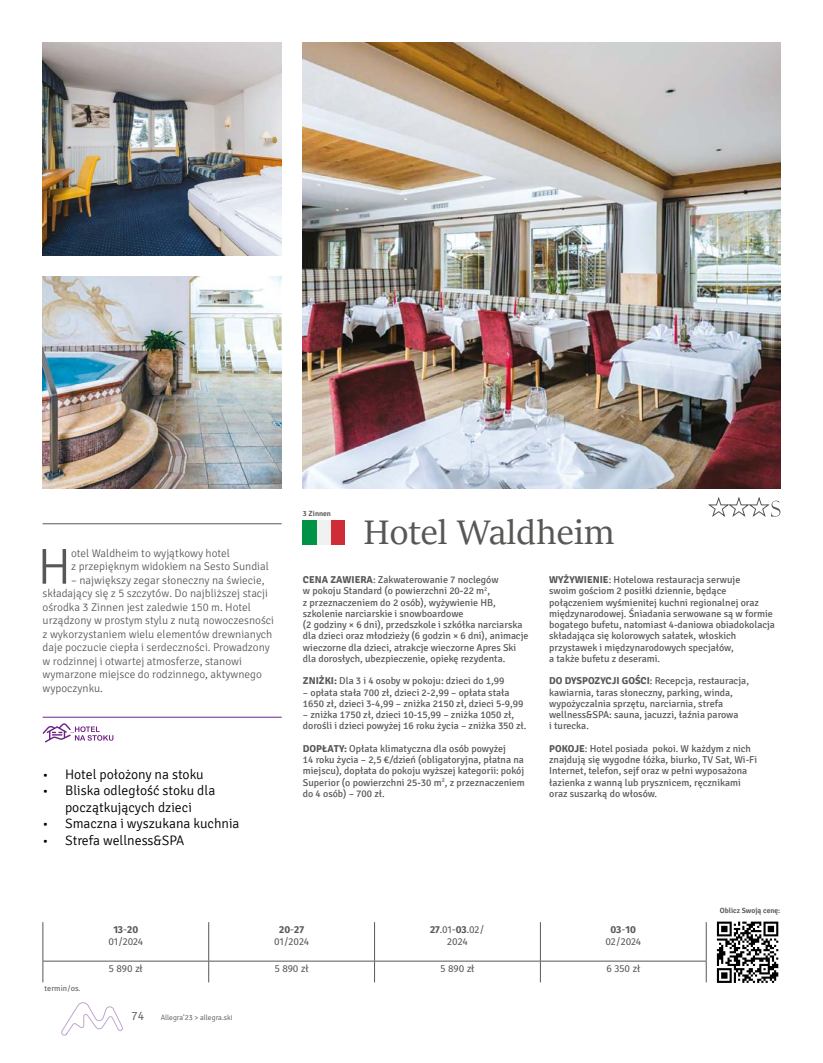
<style>
.page{position:relative;width:823px;height:1063px;background:#fff}
.page>*{position:absolute;margin:0;border:0;box-sizing:border-box;transform-origin:0 0}
.t1{font:300 50.38px "Signika Negative";color:#575756}
.t2{font:37.5px "Sitka Heading";color:#575756}
.t3{font:300 13.75px/16.5px "Signika";color:#000;text-align:center}
.t4{font:300 12.5px "Signika";color:#575756}
.t5{font:300 11.25px/13.5px "Signika Negative";color:#575756}
.t6{font:10px/11.2px "Signika";color:#575756}
.t7{font:10px/11.2px "Fira Sans";letter-spacing:-.01em;color:#575756;text-align:center}
.t8{font:600 7.5px "Signika";color:#575756}
.t9{font:300 7.5px "Signika";color:#575756}
.t10{font:7.5px "Fira Sans";color:#575756}
.s1{font-weight:700}
</style>
<div class="page">
<svg style="left:61px;top:1002px;width:62px;height:34px"></svg>
<img style="left:303px;top:43px;width:477px;height:446px">
<img style="left:43px;top:43px;width:238px;height:212px">
<img style="left:43px;top:276px;width:238px;height:213px">
<div style="left:303px;top:520px;width:14px;height:25px;background:#009346"></div>
<div style="left:317px;top:520px;width:14px;height:25px;background:#f0f1f0"></div>
<div style="left:331px;top:520px;width:13px;height:25px;background:#ce2d38"></div>
<hr style="left:43px;top:717px;width:238px;height:1px;background:#702283">
<svg style="left:43px;top:723px;width:70px;height:19px"></svg>
<svg style="left:717px;top:921px;width:62px;height:56px"></svg>
<svg style="left:716px;top:922px;width:61px;height:61px"></svg>
<svg style="left:708px;top:498px;width:72px;height:19px"></svg>
<hr style="left:43px;top:524px;width:238px;height:1px;background:#575756">
<hr style="left:43px;top:961px;width:165px;height:1px;background:#575756">
<hr style="left:208px;top:961px;width:166px;height:1px;background:#575756">
<hr style="left:374px;top:961px;width:166px;height:1px;background:#575756">
<hr style="left:540px;top:961px;width:166px;height:1px;background:#575756">
<hr style="left:43px;top:922px;width:1px;height:39px;background:#575756">
<hr style="left:208px;top:922px;width:1px;height:39px;background:#575756">
<hr style="left:374px;top:922px;width:1px;height:39px;background:#575756">
<hr style="left:539px;top:922px;width:1px;height:39px;background:#575756">
<hr style="left:705px;top:922px;width:1px;height:39px;background:#575756">
<svg style="left:43px;top:961px;width:1px;height:21px"></svg>
<svg style="left:208px;top:961px;width:1px;height:21px"></svg>
<svg style="left:374px;top:961px;width:1px;height:21px"></svg>
<svg style="left:539px;top:961px;width:1px;height:21px"></svg>
<svg style="left:705px;top:961px;width:1px;height:21px"></svg>
<h1 class="t1" style="left:37px;top:539px;width:35px">H</h1>
<p class="t5" style="left:71px;top:546px;width:199px">otel Waldheim to wyjątkowy hotel<br>z przepięknym widokiem na Sesto Sundial</p>
<p class="t5" style="left:43px;top:573px;width:233px;text-indent:29px">– największy zegar słoneczny na świecie, składający się z 5 szczytów. Do najbliższej stacji ośrodka 3 Zinnen jest zaledwie 150 m. Hotel urządzony w prostym stylu z nutą nowoczesności z wykorzystaniem wielu elementów drewnianych daje poczucie ciepła i serdeczności. Prowadzony w rodzinnej i otwartej atmosferze, stanowi wymarzone miejsce do rodzinnego, aktywnego wypoczynku.</p>
<h3 class="t3" style="left:43px;top:766px;width:163px">• ●Hotel położony na stoku</h3>
<h3 class="t3" style="left:43px;top:783px;width:174px">• ●Bliska odległość stoku dla początkujących dzieci</h3>
<h3 class="t3" style="left:43px;top:816px;width:198px">• ●Smaczna i wyszukana kuchnia</h3>
<h3 class="t3" style="left:43px;top:832px;width:143px">• ●Strefa wellness&amp;SPA</h3>
<p class="t8" style="left:303px;top:509px;width:30px">3 Zinnen</p>
<h2 class="t2" style="left:363px;top:506px;width:252px">Hotel Waldheim</h2>
<p class="t6" style="left:303px;top:574px;width:227px"><span class="s1">CENA ZAWIERA</span>: Zakwaterowanie 7 noclegów<br>w pokoju Standard (o powierzchni 20-22 m<sup>2</sup>,<br>z przeznaczeniem do 2 osób), wyżywienie HB, szkolenie narciarskie i snowboardowe<br>(2 godziny × 6 dni), przedszkole i szkółka narciarska dla dzieci oraz młodzieży (6 godzin × 6 dni), animacje wieczorne dla dzieci, atrakcje wieczorne Apres Ski dla dorosłych, ubezpieczenie, opiekę rezydenta.</p>
<p class="t6" style="left:303px;top:676px;width:203px"><span class="s1">ZNIŻKI:</span> Dla 3 i 4 osoby w pokoju: dzieci do 1,99</p>
<p class="t6" style="left:303px;top:687px;width:222px">– opłata stała 700 zł, dzieci 2-2,99 – opłata stała<br>1650 zł, dzieci 3-4,99 – zniżka 2150 zł, dzieci 5-9,99</p>
<p class="t6" style="left:303px;top:709px;width:225px">– zniżka 1750 zł, dzieci 10-15,99 – zniżka 1050 zł, dorośli i dzieci powyżej 16 roku życia – zniżka 350 zł.</p>
<p class="t6" style="left:303px;top:743px;width:223px"><span class="s1">DOPŁATY:</span> Opłata klimatyczna dla osób powyżej<br>14 roku życia – 2,5 €/dzień (obligatoryjna, płatna na miejscu), dopłata do pokoju wyższej kategorii: pokój Superior (o powierzchni 25-30 m<sup>2</sup>, z przeznaczeniem do 4 osób) – 700 zł.</p>
<p class="t6" style="left:549px;top:574px;width:227px"><span class="s1">WYŻYWIENIE</span>: Hotelowa restauracja serwuje<br>swoim gościom 2 posiłki dziennie, będące połączeniem wyśmienitej kuchni regionalnej oraz międzynarodowej. Śniadania serwowane są w formie bogatego bufetu, natomiast 4-daniowa obiadokolacja składająca się kolorowych sałatek, włoskich przystawek i międzynarodowych specjałów,<br>a także bufetu z deserami.</p>
<p class="t6" style="left:549px;top:676px;width:201px"><span class="s1">DO DYSPOZYCJI GOŚCI</span>: Recepcja, restauracja, kawiarnia, taras słoneczny, parking, winda, wypożyczalnia sprzętu, narciarnia, strefa wellness&amp;SPA: sauna, jacuzzi, łaźnia parowa<br>i turecka.</p>
<p class="t6" style="left:549px;top:743px;width:209px"><span class="s1">POKOJE</span>: Hotel posiada pokoi. W każdym z nich znajdują się wygodne łóżka, biurko, TV Sat, Wi-Fi Internet, telefon, sejf oraz w pełni wyposażona łazienka z wanną lub prysznicem, ręcznikami oraz suszarką do włosów.</p>
<p class="t8" style="left:719px;top:906px;width:62px">Oblicz Swoją cenę:</p>
<p class="t10" style="left:45px;top:983px;width:37px">termin/os.</p>
<p class="t7" style="left:108px;top:924px;width:36px"><span class="s1">13</span>-<span class="s1">20<br></span>01/2024</p>
<p class="t7" style="left:274px;top:924px;width:36px"><span class="s1">20</span>-<span class="s1">27<br></span>01/2024</p>
<p class="t7" style="left:430px;top:924px;width:56px"><span class="s1">27</span>.01-<span class="s1">03</span>.02/<br>2024</p>
<p class="t7" style="left:605px;top:924px;width:37px"><span class="s1">03</span>-<span class="s1">10<br></span>02/2024</p>
<p class="t7" style="left:109px;top:963px;width:35px">5 890 zł</p>
<p class="t7" style="left:274px;top:963px;width:35px">5 890 zł</p>
<p class="t7" style="left:440px;top:963px;width:35px">5 890 zł</p>
<p class="t7" style="left:606px;top:963px;width:35px">6 350 zł</p>
<p class="t4" style="left:131px;top:1009px;width:15px">74</p>
<p class="t9" style="left:161px;top:1014px;width:73px">Allegra’23 &gt; allegra.ski</p>
</div>
